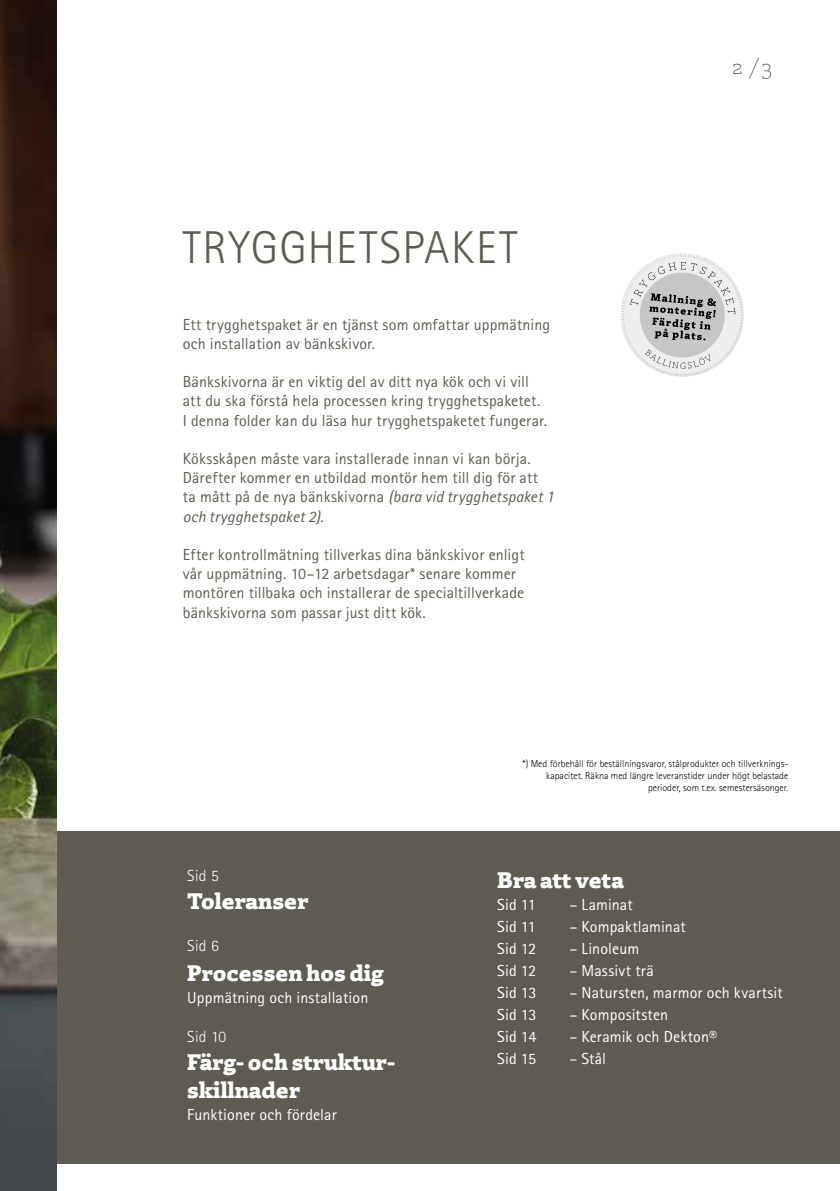
<style>
.page{position:relative;width:840px;height:1191px;background:#fff}
.page>*{position:absolute;margin:0;border:0;box-sizing:border-box;transform-origin:0 0}
.t1{font:300 46px "Rotis Sans Serif Std";letter-spacing:.03em;color:#5e5c52}
.t2{font:900 24px/28px "Laski Slab";color:#fff}
.t3{font:300 22px "Laski Slab";color:#5e5c52}
.t4{font:16px/19.2px "Rotis Sans Serif Std";letter-spacing:.01em;color:#5e5c52}
.t5{font:16px "Rotis Sans Serif Std";letter-spacing:.01em;color:#fff}
.t6{font:300 16px "Rotis Sans Serif Std";letter-spacing:.02em;color:#fff}
.t7{font:300 10px/12px "Rotis Sans Serif Std";color:#000;text-align:right}
.s1{font-style:italic}
</style>
<div class="page">
<div style="left:40px;top:831px;width:799px;height:332px;background:#5e5c52"></div>
<img style="left:0;top:0;width:57px;height:1191px">
<svg style="left:620px;top:253px;width:124px;height:124px"></svg>
<h1 class="t1" style="left:183px;top:221px;width:336px">TRYGGHETSPAKET</h1>
<p class="t4" style="left:183px;top:314px;width:369px">Ett trygghetspaket är en tjänst som omfattar uppmätning och installation av bänkskivor.</p>
<p class="t4" style="left:183px;top:372px;width:366px">Bänkskivorna är en viktig del av ditt nya kök och vi vill att du ska förstå hela processen kring trygghetspaketet.<br>I denna folder kan du läsa hur trygghetspaketet fungerar.</p>
<p class="t4" style="left:183px;top:449px;width:372px">Köksskåpen måste vara installerade innan vi kan börja.<br>Därefter kommer en utbildad montör hem till dig för att ta mått på de nya bänkskivorna <span class="s1">(bara vid trygghetspaket 1 och trygghetspaket 2)</span>.</p>
<p class="t4" style="left:183px;top:545px;width:343px">Efter kontrollmätning tillverkas dina bänkskivor enligt vår uppmätning. 10–12 arbetsdagar* senare kommer montören tillbaka och installerar de specialtillverkade bänkskivorna som passar just ditt kök.</p>
<h3 class="t3" style="left:731px;top:53px;width:42px">2 /3</h3>
<p class="t6" style="left:187px;top:866px;width:33px">Sid 5</p>
<h2 class="t2" style="left:187px;top:886px;width:123px">Toleranser</h2>
<p class="t6" style="left:187px;top:936px;width:33px">Sid 6</p>
<h2 class="t2" style="left:187px;top:957px;width:198px">Processen hos dig</h2>
<p class="t5" style="left:187px;top:987px;width:182px">Uppmätning och installation</p>
<p class="t6" style="left:187px;top:1027px;width:40px">Sid 10</p>
<h2 class="t2" style="left:187px;top:1046px;width:209px">Färg- och struktur&shy;skillnader</h2>
<p class="t5" style="left:187px;top:1105px;width:151px">Funktioner och fördelar</p>
<p class="t7" style="left:522px;top:757px;width:267px">*) Med förbehåll för beställningsvaror, stålprodukter och tillverknings&shy;kapacitet. Räkna med längre leveranstider under högt belastade perioder, som t.ex. semestersäsonger.</p>
<h2 class="t2" style="left:497px;top:865px;width:128px">Bra att veta</h2>
<p class="t5" style="left:497px;top:895px;width:40px">Sid 11</p>
<p class="t5" style="left:569px;top:895px;width:65px">– Laminat</p>
<p class="t5" style="left:497px;top:917px;width:40px">Sid 11</p>
<p class="t5" style="left:569px;top:917px;width:118px">– Kompaktlaminat</p>
<p class="t5" style="left:497px;top:939px;width:40px">Sid 12</p>
<p class="t5" style="left:569px;top:939px;width:71px">– Linoleum</p>
<p class="t5" style="left:497px;top:961px;width:40px">Sid 12</p>
<p class="t5" style="left:569px;top:961px;width:86px">– Massivt trä</p>
<p class="t5" style="left:497px;top:983px;width:41px">Sid 13</p>
<p class="t5" style="left:569px;top:983px;width:215px">– Natursten, marmor och kvartsit</p>
<p class="t5" style="left:497px;top:1005px;width:41px">Sid 13</p>
<p class="t5" style="left:569px;top:1005px;width:100px">– Kompositsten</p>
<p class="t5" style="left:497px;top:1027px;width:41px">Sid 14</p>
<p class="t5" style="left:569px;top:1027px;width:149px">– Keramik och Dekton®</p>
<p class="t5" style="left:497px;top:1049px;width:40px">Sid 15</p>
<p class="t5" style="left:569px;top:1049px;width:38px">– Stål</p>
</div>
